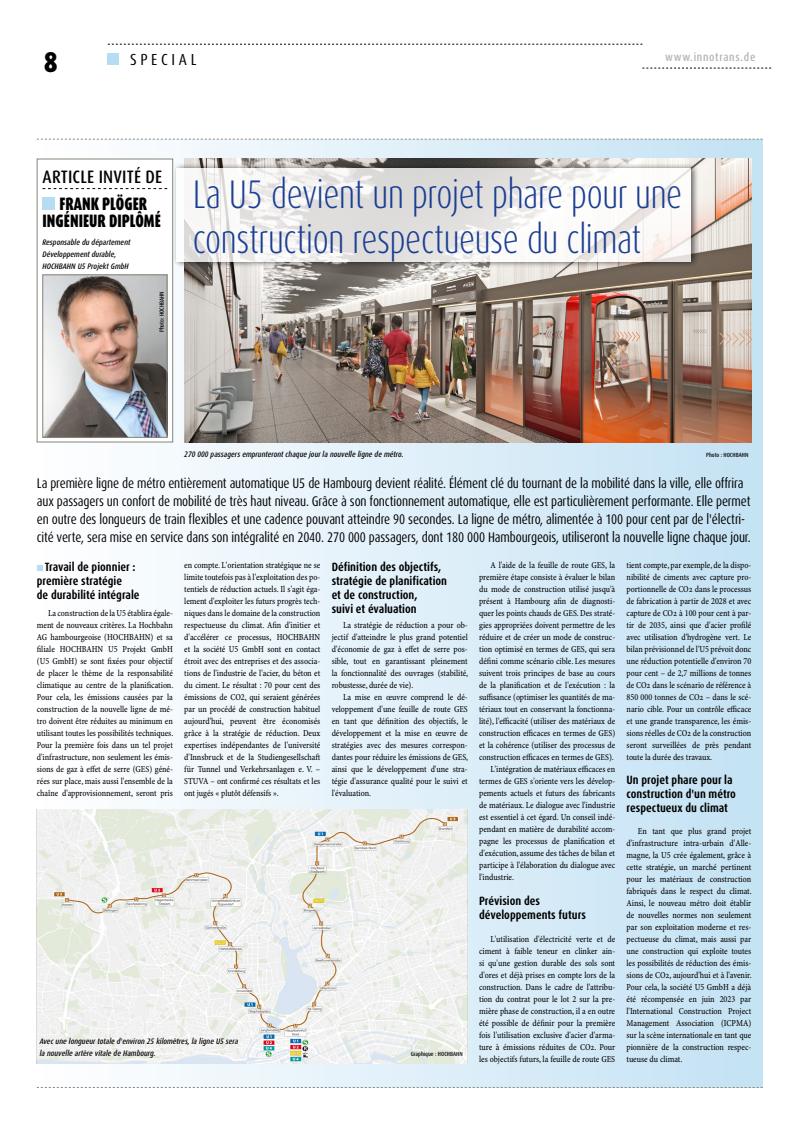
<style>
.page{position:relative;width:808px;height:1134px;background:#fff}
.page>*{position:absolute;margin:0;border:0;box-sizing:border-box;transform-origin:0 0}
.t1{font:300 condensed 40px/45px "Dax OT";letter-spacing:-.01em;color:#1b3e92;scale:.9 1}
.t2{font:900 condensed 28.7px "Dax OT";color:#000}
.t3{font:900 condensed 18px/17.7px "Dax OT";color:#000;text-align:center;scale:.85 1}
.t4{font:500 condensed 18px "Dax OT";letter-spacing:.01em;color:#000}
.t5{font:condensed 16px "Dax OT";letter-spacing:.23em;color:#000}
.t6{font:condensed 14px/18px "Dax OT";letter-spacing:-.01em;color:#000;scale:.95 1}
.t7{font:700 condensed 12px/14px "Dax OT";color:#000}
.t8{font:500 condensed 11.6px "Dax OT";letter-spacing:.06em;color:#b3b2b2}
.t9{font:9.2px/12px "Minion Pro Cn Capt";letter-spacing:-.005em;color:#000;text-align:justify;scale:.95 1}
.t10{font:italic 500 condensed 8px/12px "Dax OT";color:#000}
.t11{font:500 condensed 6px "Dax OT";color:#000}
</style>
<div class="page">
<div style="left:108px;top:53px;width:11px;height:12px;background:#b6dcf1"></div>
<svg style="left:108px;top:44px;width:534px;height:1px"></svg>
<svg style="left:642px;top:68px;width:129px;height:1px"></svg>
<div style="left:37px;top:140px;width:726px;height:947px;background:linear-gradient(to right,#fefefe,#c4e1f3)"></div>
<svg style="left:37px;top:565px;width:6px;height:6px"></svg>
<svg style="left:37px;top:139px;width:726px;height:1px"></svg>
<svg style="left:37px;top:1087px;width:726px;height:1px"></svg>
<div style="left:37px;top:159px;width:136px;height:283px;background:#fff;border:1px solid #87867a"></div>
<img style="left:45px;top:277px;width:120px;height:159px">
<div style="left:43px;top:275px;width:124px;height:163px;border:1px solid #87867a"></div>
<svg style="left:43px;top:188px;width:124px;height:1px"></svg>
<div style="left:43px;top:198px;width:12px;height:12px;background:#b6dcf1"></div>
<img style="left:184px;top:159px;width:567px;height:283px">
<div style="left:172px;top:162px;width:527px;height:106px;background:#000;opacity:.75"></div>
<svg style="left:176px;top:168px;width:514px;height:94px"></svg>
<img style="left:37px;top:809px;width:431px;height:255px">
<h2 class="t2" style="left:44px;top:44px;width:16px">8</h2>
<p class="t8" style="left:665px;top:50px;width:92px">www.innotrans.de</p>
<h3 class="t5" style="left:130px;top:49px;width:68px">SPECIAL</h3>
<h3 class="t4" style="left:43px;top:165px;width:121px">ARTICLE INVITÉ DE</h3>
<h3 class="t3" style="left:43px;top:195px;width:141px">FRANK PLÖGER<br>INGÉNIEUR DIPLÔMÉ</h3>
<p class="t10" style="left:43px;top:236px;width:89px">Responsable du département<br>Développement durable,<br>HOCHBAHN U5 Projekt GmbH</p>
<p class="t11" style="left:158px;top:332px;width:42px;rotate:-90deg">Photo: HOCHBAHN</p>
<h1 class="t1" style="left:193px;top:172px;width:545px">La U5 devient un projet phare pour une construction respectueuse du climat</h1>
<p class="t10" style="left:184px;top:448px;width:221px">270 000 passagers emprunteront chaque jour la nouvelle ligne de métro.</p>
<p class="t11" style="left:706px;top:451px;width:44px">Photo : HOCHBAHN</p>
<p class="t6" style="left:37px;top:474px;width:753px">La première ligne de métro entièrement automatique U5 de Hambourg devient réalité. Élément clé du tournant de la mobilité dans la ville, elle offrira aux passagers un confort de mobilité de très haut niveau. Grâce à son fonctionnement automatique, elle est particulièrement performante. Elle permet en outre des longueurs de train flexibles et une cadence pouvant atteindre 90 secondes. La ligne de métro, alimentée à 100 pour cent par de l'électri&shy;cité verte, sera mise en service dans son intégralité en 2040. 270 000 passagers, dont 180 000 Hambourgeois, utiliseront la nouvelle ligne chaque jour.</p>
<h3 class="t7" style="left:37px;top:560px;width:104px;text-indent:8px">Travail de pionnier : première stratégie<br>de durabilité intégrale</h3>
<p class="t9" style="left:37px;top:608px;width:145px;text-indent:11px">La construction de la U5 établira égale&shy;ment de nouveaux critères. La Hochbahn AG hambourgeoise (HOCHBAHN) et sa filiale HOCHBAHN U5 Projekt GmbH (U5 GmbH) se sont fixées pour objectif de placer le thème de la responsabilité climatique au centre de la planification.<br>Pour cela, les émissions causées par la construction de la nouvelle ligne de mé&shy;tro doivent être réduites au minimum en utilisant toutes les possibilités techniques.<br>Pour la première fois dans un tel projet d'infrastructure, non seulement les émis&shy;sions de gaz à effet de serre (GES) géné&shy;rées sur place, mais aussi l'ensemble de la chaîne d'approvisionnement, seront pris</p>
<h3 class="t7" style="left:332px;top:560px;width:117px">Définition des objectifs, stratégie de planification et de construction,<br>suivi et évaluation</h3>
<p class="t9" style="left:332px;top:620px;width:145px;text-indent:11px">La stratégie de réduction a pour ob&shy;jectif d'atteindre le plus grand potentiel d'économie de gaz à effet de serre pos&shy;sible, tout en garantissant pleinement la fonctionnalité des ouvrages (stabilité, robustesse, durée de vie).</p>
<p class="t9" style="left:332px;top:692px;width:145px;text-indent:11px">La mise en œuvre comprend le dé&shy;veloppement d'une feuille de route GES en tant que définition des objectifs, le développement et la mise en œuvre de stratégies avec des mesures correspon&shy;dantes pour réduire les émissions de GES, ainsi que le développement d'une stra&shy;tégie d'assurance qualité pour le suivi et l'évaluation.</p>
<p class="t9" style="left:184px;top:560px;width:145px">en compte. L'orientation stratégique ne se limite toutefois pas à l'exploitation des po&shy;tentiels de réduction actuels. Il s'agit éga&shy;lement d'exploiter les futurs progrès tech&shy;niques dans le domaine de la construction respectueuse du climat. Afin d'initier et d'accélérer ce processus, HOCHBAHN et la société U5 GmbH sont en contact étroit avec des entreprises et des associa&shy;tions de l'industrie de l'acier, du béton et du ciment. Le résultat : 70 pour cent des émissions de CO2, qui seraient générées par un procédé de construction habituel aujourd'hui, peuvent être économisés grâce à la stratégie de réduction. Deux expertises indépendantes de l'université d'Innsbruck et de la Studiengesellschaft für Tunnel und Verkehrsanlagen e. V. – STUVA – ont confirmé ces résultats et les ont jugés « plutôt défensifs ».</p>
<p class="t9" style="left:490px;top:560px;width:133px">A l'aide de la feuille de route GES, la</p>
<p class="t9" style="left:479px;top:572px;width:145px">première étape consiste à évaluer le bilan</p>
<p class="t9" style="left:479px;top:584px;width:145px">du mode de construction utilisé jusqu'à</p>
<p class="t9" style="left:479px;top:596px;width:145px">présent à Hambourg afin de diagnosti-</p>
<p class="t9" style="left:479px;top:608px;width:145px">quer les points chauds de GES. Des straté-</p>
<p class="t9" style="left:479px;top:620px;width:145px">gies appropriées doivent permettre de les</p>
<p class="t9" style="left:479px;top:632px;width:145px">réduire et de créer un mode de construc-</p>
<p class="t9" style="left:479px;top:644px;width:145px">tion optimisé en termes de GES, qui sera</p>
<p class="t9" style="left:479px;top:656px;width:145px">défini comme scénario cible. Les mesures</p>
<p class="t9" style="left:479px;top:668px;width:145px">suivent trois principes de base au cours</p>
<p class="t9" style="left:479px;top:680px;width:145px">de la planification et de l'exécution : la</p>
<p class="t9" style="left:479px;top:692px;width:145px">suffisance (optimiser les quantités de ma-</p>
<p class="t9" style="left:479px;top:704px;width:145px">tériaux tout en conservant la fonctionna-</p>
<p class="t9" style="left:479px;top:716px;width:145px">lité), l'efficacité (utiliser des matériaux de</p>
<p class="t9" style="left:479px;top:728px;width:145px">construction efficaces en termes de GES)</p>
<p class="t9" style="left:479px;top:740px;width:145px">et la cohérence (utiliser des processus de</p>
<p class="t9" style="left:479px;top:752px;width:143px">construction efficaces en termes de GES).</p>
<p class="t9" style="left:490px;top:764px;width:133px">L'intégration de matériaux efficaces en</p>
<p class="t9" style="left:479px;top:776px;width:145px">termes de GES s'oriente vers les dévelop-</p>
<p class="t9" style="left:479px;top:788px;width:145px">pements actuels et futurs des fabricants</p>
<p class="t9" style="left:479px;top:800px;width:145px">de matériaux. Le dialogue avec l'industrie</p>
<p class="t9" style="left:479px;top:812px;width:145px">est essentiel à cet égard. Un conseil indé-</p>
<p class="t9" style="left:479px;top:824px;width:145px">pendant en matière de durabilité accom-</p>
<p class="t9" style="left:479px;top:836px;width:145px">pagne les processus de planification et</p>
<p class="t9" style="left:479px;top:848px;width:145px">d'exécution, assume des tâches de bilan et</p>
<p class="t9" style="left:479px;top:860px;width:145px">participe à l'élaboration du dialogue avec</p>
<p class="t9" style="left:479px;top:872px;width:38px">l'industrie.</p>
<h3 class="t7" style="left:479px;top:894px;width:108px">Prévision des développements futurs</h3>
<p class="t9" style="left:479px;top:934px;width:145px;text-indent:11px">L'utilisation d'électricité verte et de ciment à faible teneur en clinker ain&shy;si qu'une gestion durable des sols sont d'ores et déjà prises en compte lors de la construction. Dans le cadre de l'attribu&shy;tion du contrat pour le lot 2 sur la pre&shy;mière phase de construction, il a en outre été possible de définir pour la première fois l'utilisation exclusive d'acier d'arma&shy;ture à émissions réduites de CO2. Pour les objectifs futurs, la feuille de route GES</p>
<p class="t10" style="left:40px;top:1035px;width:200px">Avec une longueur totale d'environ 25 kilomètres, la ligne U5 sera la nouvelle artère vitale de Hambourg.</p>
<p class="t11" style="left:411px;top:1050px;width:53px">Graphique : HOCHBAHN</p>
<p class="t9" style="left:626px;top:560px;width:133px">tient compte, par exemple, de la dispo&shy;nibilité de ciments avec capture pro&shy;portionnelle de CO2 dans le processus de fabrication à partir de 2028 et avec capture de CO2 à 100 pour cent à par&shy;tir de 2035, ainsi que d'acier profilé avec utilisation d'hydrogène vert. Le bilan prévisionnel de l'U5 prévoit donc une réduction potentielle d'environ 70 pour cent – de 2,7 millions de tonnes de CO2 dans le scénario de référence à 850 000 tonnes de CO2 – dans le scé&shy;nario cible. Pour un contrôle efficace et une grande transparence, les émis&shy;sions réelles de CO2 de la construction seront surveillées de près pendant toute la durée des travaux.</p>
<h3 class="t7" style="left:626px;top:773px;width:111px">Un projet phare pour la construction d'un métro respectueux du climat</h3>
<p class="t9" style="left:626px;top:826px;width:133px;text-indent:11px">En tant que plus grand projet d'infrastructure intra-urbain d'Alle&shy;magne, la U5 crée également, grâce à cette stratégie, un marché pertinent pour les matériaux de construction fabriqués dans le respect du climat.<br>Ainsi, le nouveau métro doit établir de nouvelles normes non seulement par son exploitation moderne et res&shy;pectueuse du climat, mais aussi par une construction qui exploite toutes les possibilités de réduction des émis&shy;sions de CO2, aujourd'hui et à l'avenir.<br>Pour cela, la société U5 GmbH a déjà été récompensée en juin 2023 par l'International Construction Project Management Association (ICPMA) sur la scène internationale en tant que pionnière de la construction respec&shy;tueuse du climat.</p>
</div>
